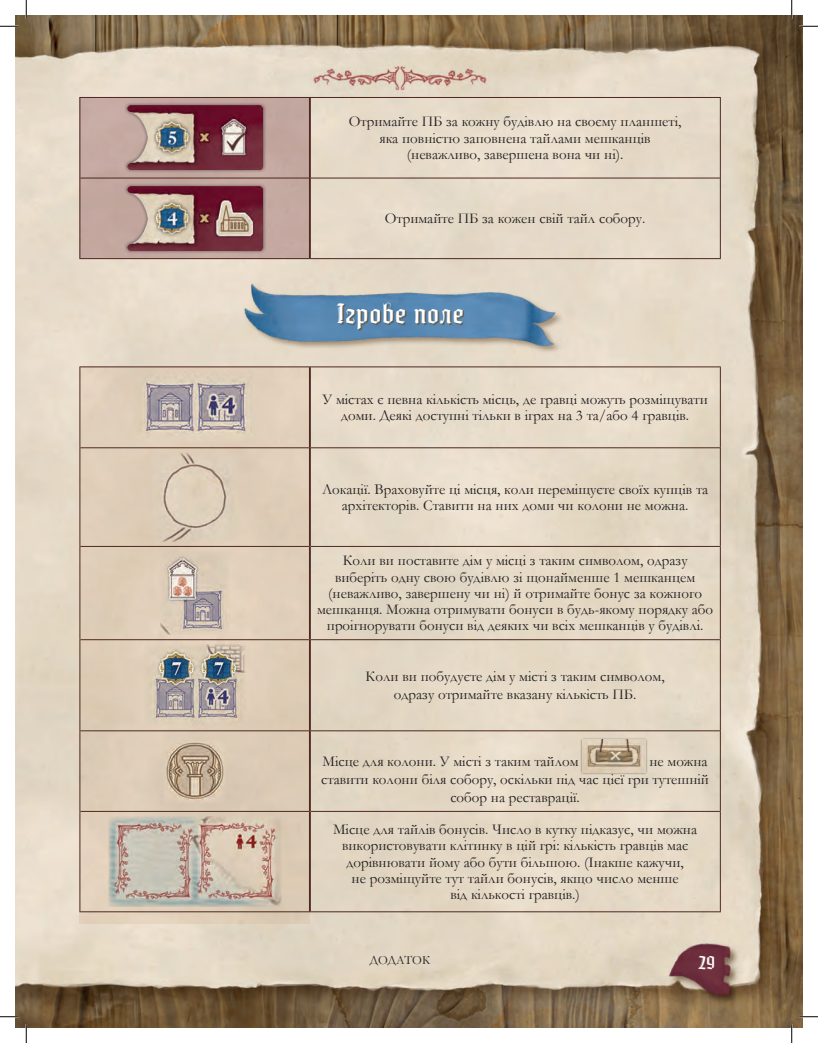
<style>
.page{position:relative;width:818px;height:1043px;background:#fff}
.page>*{position:absolute;margin:0;border:0;box-sizing:border-box;transform-origin:0 0}
.t1{font:26.25px "Moyenage 23";letter-spacing:.05em;color:#fff}
.t2{font:17.5px "Moyenage 23";color:#fff}
.t3{font:15px/16.2px "Garamond";color:#231f20;text-align:center}
.t4{font:12.5px "Garamond";color:#231f20}
</style>
<div class="page">
<img style="left:16px;top:16px;width:786px;height:1011px">
<div style="left:80px;top:98px;width:229px;height:160px;background:#c4a8a0"></div>
<div style="left:79px;top:367px;width:231px;height:556px;background:#dfcdb8"></div>
<hr style="left:79px;top:97px;width:641px;height:1px;background:#4d2821">
<hr style="left:80px;top:178px;width:229px;height:1px;background:#4d2821">
<hr style="left:311px;top:178px;width:408px;height:1px;background:#4d2821">
<hr style="left:79px;top:258px;width:641px;height:1px;background:#4d2821">
<hr style="left:719px;top:98px;width:1px;height:80px;background:#4d2821">
<hr style="left:719px;top:178px;width:1px;height:80px;background:#4d2821">
<hr style="left:79px;top:98px;width:1px;height:80px;background:#4d2821">
<hr style="left:79px;top:178px;width:1px;height:80px;background:#4d2821">
<hr style="left:309px;top:98px;width:2px;height:80px;background:#4d2821">
<hr style="left:309px;top:178px;width:2px;height:80px;background:#4d2821">
<div style="left:124px;top:102px;width:142px;height:71px;background:#231f20;opacity:.75"></div>
<img style="left:127px;top:106px;width:135px;height:64px">
<div style="left:124px;top:183px;width:142px;height:71px;background:#231f20;opacity:.75"></div>
<img style="left:127px;top:186px;width:135px;height:64px">
<hr style="left:79px;top:366px;width:641px;height:1px;background:#4d2821">
<hr style="left:80px;top:447px;width:229px;height:1px;background:#4d2821">
<hr style="left:311px;top:447px;width:408px;height:1px;background:#4d2821">
<hr style="left:80px;top:546px;width:229px;height:1px;background:#4d2821">
<hr style="left:311px;top:546px;width:408px;height:1px;background:#4d2821">
<hr style="left:80px;top:639px;width:229px;height:1px;background:#4d2821">
<hr style="left:311px;top:639px;width:408px;height:1px;background:#4d2821">
<hr style="left:80px;top:730px;width:229px;height:1px;background:#4d2821">
<hr style="left:311px;top:730px;width:408px;height:1px;background:#4d2821">
<hr style="left:80px;top:811px;width:229px;height:1px;background:#4d2821">
<hr style="left:311px;top:811px;width:408px;height:1px;background:#4d2821">
<hr style="left:79px;top:911px;width:641px;height:1px;background:#4d2821">
<hr style="left:719px;top:367px;width:1px;height:81px;background:#4d2821">
<hr style="left:719px;top:448px;width:1px;height:98px;background:#4d2821">
<hr style="left:719px;top:546px;width:1px;height:93px;background:#4d2821">
<hr style="left:719px;top:639px;width:1px;height:91px;background:#4d2821">
<hr style="left:719px;top:730px;width:1px;height:81px;background:#4d2821">
<hr style="left:719px;top:811px;width:1px;height:100px;background:#4d2821">
<hr style="left:79px;top:367px;width:1px;height:81px;background:#4d2821">
<hr style="left:79px;top:448px;width:1px;height:98px;background:#4d2821">
<hr style="left:79px;top:546px;width:1px;height:93px;background:#4d2821">
<hr style="left:79px;top:639px;width:1px;height:91px;background:#4d2821">
<hr style="left:79px;top:730px;width:1px;height:81px;background:#4d2821">
<hr style="left:79px;top:811px;width:1px;height:100px;background:#4d2821">
<hr style="left:309px;top:367px;width:2px;height:81px;background:#4d2821">
<hr style="left:309px;top:448px;width:2px;height:98px;background:#4d2821">
<hr style="left:309px;top:546px;width:2px;height:93px;background:#4d2821">
<hr style="left:309px;top:639px;width:2px;height:91px;background:#4d2821">
<hr style="left:309px;top:730px;width:2px;height:81px;background:#4d2821">
<hr style="left:309px;top:811px;width:2px;height:100px;background:#4d2821">
<img style="left:133px;top:372px;width:124px;height:71px">
<img style="left:151px;top:453px;width:88px;height:88px">
<img style="left:160px;top:551px;width:70px;height:83px">
<img style="left:145px;top:644px;width:100px;height:81px">
<img style="left:163px;top:739px;width:64px;height:64px">
<div style="left:579px;top:737px;width:69px;height:38px;background:#231f20;opacity:.75"></div>
<img style="left:582px;top:740px;width:63px;height:32px">
<img style="left:108px;top:816px;width:173px;height:90px">
<img style="left:239px;top:279px;width:322px;height:75px">
<div style="left:338px;top:303px;width:126px;height:27px;background:#6a4e28;opacity:.75"></div>
<svg style="left:0;top:25px;width:19px;height:2px"></svg>
<svg style="left:799px;top:25px;width:19px;height:2px"></svg>
<svg style="left:0;top:1015px;width:19px;height:2px"></svg>
<svg style="left:799px;top:1015px;width:19px;height:2px"></svg>
<svg style="left:25px;top:0;width:2px;height:19px"></svg>
<svg style="left:25px;top:1024px;width:2px;height:18px"></svg>
<svg style="left:790px;top:0;width:2px;height:19px"></svg>
<svg style="left:790px;top:1024px;width:2px;height:18px"></svg>
<p class="t3" style="left:349px;top:113px;width:334px">Отримайте ПБ за кожну будівлю на своєму планшеті, яка повністю заповнена тайлами мешканців (неважливо, завершена вона чи ні).</p>
<p class="t3" style="left:385px;top:210px;width:262px">Отримайте ПБ за кожен свій тайл собору.</p>
<h1 class="t1" style="left:337px;top:298px;width:128px">Ігрове поле</h1>
<p class="t3" style="left:322px;top:391px;width:387px">У містах є певна кількість місць, де гравці можуть розміщувати доми. Деякі доступні тільки в іграх на 3 та/або 4 гравців.</p>
<p class="t3" style="left:322px;top:480px;width:388px">Локації. Враховуйте ці місця, коли переміщуєте своїх купців та архітекторів. Ставити на них доми чи колони не можна.</p>
<p class="t3" style="left:317px;top:552px;width:397px">Коли ви поставите дім у місці з таким символом, одразу виберіть одну свою будівлю зі щонайменше 1 мешканцем (неважливо, завершену чи ні) й отримайте бонус за кожного мешканця. Можна отримувати бонуси в будь-якому порядку або проігнорувати бонуси від деяких чи всіх мешканців у будівлі.</p>
<p class="t3" style="left:365px;top:667px;width:300px;line-height:18px">Коли ви побудуєте дім у місті з таким символом, одразу отримайте вказану кількість ПБ.</p>
<p class="t3" style="left:322px;top:753px;width:257px">Місце для колони. У місті з таким тайлом</p>
<p class="t3" style="left:649px;top:753px;width:60px">не можна</p>
<p class="t3" style="left:321px;top:771px;width:389px">ставити колони біля собору, оскільки під час цієї гри тутешній</p>
<p class="t3" style="left:450px;top:789px;width:131px">собор на реставрації.</p>
<p class="t3" style="left:333px;top:820px;width:365px">Місце для тайлів бонусів. Число в кутку підказує, чи можна використовувати клітинку в цій грі: кількість гравців має дорівнювати йому або бути більшою. (Інакше кажучи,<br>не розміщуйте тут тайли бонусів, якщо число менше<br>від кількості гравців.)</p>
<p class="t4" style="left:370px;top:951px;width:62px">ДОДАТОК</p>
<p class="t2" style="left:698px;top:952px;width:18px">29</p>
</div>
